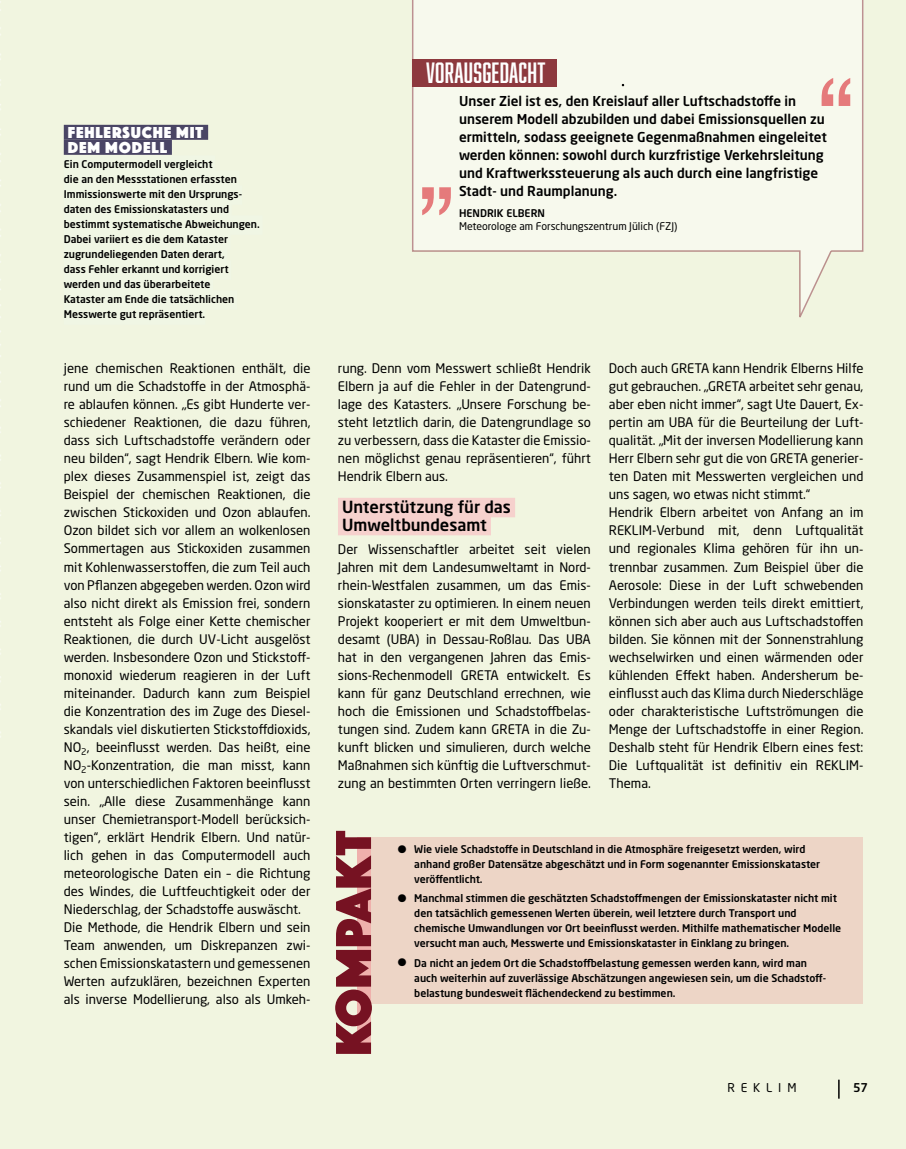
<style>
.page{position:relative;width:906px;height:1149px;background:#fff}
.page>*{position:absolute;margin:0;border:0;box-sizing:border-box;transform-origin:0 0}
.t1{font:90px "Thonburi";color:#e57a7b}
.t2{font:52.5px "Phosphate Solid";color:#761222}
.t3{font:27px "Abolition";letter-spacing:.01em;color:#fff}
.t4{font:500 16.5px/18px "Neo Sans W1 G";color:#000}
.t5{font:16.5px/15px "Phosphate Solid";letter-spacing:.05em;color:#fff}
.t6{font:500 13.5px/18px "Neo Sans W1 G";color:#000}
.t7{font:13.05px/18px "Neo Sans W1 G";color:#000;text-align:justify}
.t8{font:12px "Neo Sans W1 G";letter-spacing:.49em;color:#000}
.t9{font:500 12px "Neo Sans W1 G";color:#000}
.t10{font:500 10.5px/15px "Neo Sans W1 G";color:#000}
.t11{font:10.5px "Neo Sans W1 G";color:#000}
.s1{font-size:24px}
</style>
<div class="page">
<div style="left:0;top:0;width:906px;height:1148px;background:#f1f5e0"></div>
<svg style="left:838px;top:1079px;width:1px;height:19px"></svg>
<div style="left:357px;top:837px;width:506px;height:166px;background:#edd5c6"></div>
<div style="left:357px;top:837px;width:14px;height:216px;background:#efb0ac"></div>
<div style="left:338px;top:497px;width:177px;height:20px;background:#f6d1cd"></div>
<div style="left:338px;top:515px;width:153px;height:20px;background:#f6d1cd"></div>
<div style="left:64px;top:125px;width:144px;height:15px;background:#4a4565"></div>
<div style="left:64px;top:140px;width:108px;height:15px;background:#4a4565"></div>
<div style="left:64px;top:155px;width:151px;height:20px;background:#f0f6e4"></div>
<div style="left:64px;top:170px;width:176px;height:20px;background:#f0f6e4"></div>
<div style="left:64px;top:185px;width:178px;height:20px;background:#f0f6e4"></div>
<div style="left:64px;top:200px;width:168px;height:20px;background:#f0f6e4"></div>
<div style="left:64px;top:215px;width:198px;height:20px;background:#f0f6e4"></div>
<div style="left:64px;top:230px;width:167px;height:20px;background:#f0f6e4"></div>
<div style="left:64px;top:245px;width:163px;height:20px;background:#f0f6e4"></div>
<div style="left:64px;top:260px;width:167px;height:20px;background:#f0f6e4"></div>
<div style="left:64px;top:275px;width:149px;height:20px;background:#f0f6e4"></div>
<div style="left:64px;top:290px;width:173px;height:20px;background:#f0f6e4"></div>
<div style="left:64px;top:305px;width:141px;height:20px;background:#f0f6e4"></div>
<svg style="left:411px;top:0;width:453px;height:319px;background:#f4f6e9"></svg>
<div style="left:412px;top:59px;width:145px;height:27px;background:#8d393e"></div>
<p class="t5" style="left:68px;top:124px;width:137px">FEHLERSUCHE MIT<br>DEM MODELL</p>
<p class="t10" style="left:64px;top:156px;width:198px">Ein Computermodell vergleicht<br>die an den Messstationen erfassten Immissionswerte mit den Ursprungs&shy;daten des Emissionskatasters und bestimmt systematische Abweichungen.<br>Dabei variiert es die dem Kataster zugrundeliegenden Daten derart,<br>dass Fehler erkannt und korrigiert werden und das überarbeitete<br>Kataster am Ende die tatsächlichen Messwerte gut repräsentiert.</p>
<p class="t7" style="left:64px;top:359px;width:248px;text-align:left">jene chemischen Reaktionen enthält, die rund um die Schadstoffe in der Atmosphä&shy;re ablaufen können. „Es gibt Hunderte ver&shy;schiedener Reaktionen, die dazu führen, dass sich Luftschadstoffe verändern oder neu bilden“, sagt Hendrik Elbern. Wie kom&shy;plex dieses Zusammenspiel ist, zeigt das Beispiel der chemischen Reaktionen, die zwischen Stickoxiden und Ozon ablaufen.<br>Ozon bildet sich vor allem an wolkenlosen Sommertagen aus Stickoxiden zusammen mit Kohlenwasserstoffen, die zum Teil auch von Pflanzen abgegeben werden. Ozon wird also nicht direkt als Emission frei, sondern entsteht als Folge einer Kette chemischer Reaktionen, die durch UV-Licht ausgelöst werden. Insbesondere Ozon und Stickstoff&shy;monoxid wiederum reagieren in der Luft miteinander. Dadurch kann zum Beispiel die Konzentration des im Zuge des Diesel&shy;skandals viel diskutierten Stickstoffdioxids, NO<sub>2</sub>, beeinflusst werden. Das heißt, eine NO<sub>2</sub>-Konzentration, die man misst, kann von unterschiedlichen Faktoren beeinflusst sein. „Alle diese Zusammenhänge kann unser Chemietransport-Modell berücksich&shy;tigen“, erklärt Hendrik Elbern. Und natür&shy;lich gehen in das Computermodell auch meteorologische Daten ein – die Richtung des Windes, die Luftfeuchtigkeit oder der Niederschlag, der Schadstoffe auswäscht.<br>Die Methode, die Hendrik Elbern und sein Team anwenden, um Diskrepanzen zwi&shy;schen Emissionskatastern und gemessenen Werten aufzuklären, bezeichnen Experten als inverse Modellierung, also als Umkeh-</p>
<h3 class="t3" style="left:426px;top:57px;width:121px">VORAUSGEDACHT</h3>
<h1 class="t1" style="left:813px;top:65px;width:46px">“</h1>
<p class="t6" style="left:459px;top:91px;width:369px">Unser Ziel ist es, den Kreislauf aller Luftschadstoffe in unserem Modell abzubilden und dabei Emissionsquellen zu ermitteln, sodass geeignete Gegenmaßnahmen eingeleitet werden können: sowohl durch kurzfristige Verkehrsleitung und Kraftwerkssteuerung als auch durch eine langfristige Stadt- und Raumplanung.</p>
<p class="t10" style="left:459px;top:205px;width:87px">HENDRIK ELBERN</p>
<p class="t11" style="left:459px;top:219px;width:220px">Meteorologe am Forschungszentrum Jülich (FZJ)</p>
<h1 class="t1" style="left:414px;top:115px;width:46px">„</h1>
<p class="t7" style="left:338px;top:359px;width:254px">rung. Denn vom Messwert schließt Hendrik Elbern ja auf die Fehler in der Datengrund&shy;lage des Katasters. „Unsere Forschung be&shy;steht letztlich darin, die Datengrundlage so zu verbessern, dass die Kataster die Emissio&shy;nen möglichst genau repräsentieren“, führt Hendrik Elbern aus.</p>
<p class="t4" style="left:342px;top:497px;width:170px">Unterstützung für das<br>Umweltbundesamt</p>
<p class="t7" style="left:338px;top:539px;width:254px">Der Wissenschaftler arbeitet seit vielen Jahren mit dem Landesumweltamt in Nord&shy;rhein-Westfalen zusammen, um das Emis&shy;sionskataster zu optimieren. In einem neuen Projekt kooperiert er mit dem Umweltbun&shy;desamt (UBA) in Dessau-Roßlau. Das UBA hat in den vergangenen Jahren das Emis&shy;sions-Rechenmodell GRETA entwickelt. Es kann für ganz Deutschland errechnen, wie hoch die Emissionen und Schadstoffbelas&shy;tungen sind. Zudem kann GRETA in die Zu&shy;kunft blicken und simulieren, durch welche Maßnahmen sich künftig die Luftverschmut&shy;zung an bestimmten Orten verringern ließe.</p>
<p class="t7" style="left:609px;top:359px;width:256px;text-align:left">Doch auch GRETA kann Hendrik Elberns Hilfe gut gebrauchen. „GRETA arbeitet sehr genau, aber eben nicht immer“, sagt Ute Dauert, Ex&shy;pertin am UBA für die Beurteilung der Luft&shy;qualität. „Mit der inversen Modellierung kann Herr Elbern sehr gut die von GRETA generier&shy;ten Daten mit Messwerten vergleichen und uns sagen, wo etwas nicht stimmt.“<br>Hendrik Elbern arbeitet von Anfang an im REKLIM-Verbund mit, denn Luftqualität und regionales Klima gehören für ihn un&shy;trennbar zusammen. Zum Beispiel über die Aerosole: Diese in der Luft schwebenden Verbindungen werden teils direkt emittiert, können sich aber auch aus Luftschadstoffen bilden. Sie können mit der Sonnenstrahlung wechselwirken und einen wärmenden oder kühlenden Effekt haben. Andersherum be&shy;einflusst auch das Klima durch Niederschläge oder charakteristische Luftströmungen die Menge der Luftschadstoffe in einer Region.<br>Deshalb steht für Hendrik Elbern eines fest:<br>Die Luftqualität ist definitiv ein REKLIM-Thema.</p>
<h2 class="t2" style="left:316px;top:1055px;width:226px;rotate:-90deg">KOMPAKT</h2>
<p class="t10" style="left:414px;top:841px;width:407px;text-indent:-17px"><span class="s1">•</span> Wie viele Schadstoffe in Deutschland in die Atmosphäre freigesetzt werden, wird anhand großer Datensätze abgeschätzt und in Form sogenannter Emissionskataster veröffentlicht.</p>
<p class="t10" style="left:414px;top:890px;width:428px;text-indent:-17px"><span class="s1">•</span> Manchmal stimmen die geschätzten Schadstoffmengen der Emissionskataster nicht mit den tatsächlich gemessenen Werten überein, weil letztere durch Transport und chemische Umwandlungen vor Ort beeinflusst werden. Mithilfe mathematischer Modelle versucht man auch, Messwerte und Emissionskataster in Einklang zu bringen.</p>
<p class="t10" style="left:414px;top:954px;width:413px;text-indent:-17px"><span class="s1">•</span> Da nicht an jedem Ort die Schadstoffbelastung gemessen werden kann, wird man auch weiterhin auf zuverlässige Abschätzungen angewiesen sein, um die Schadstoff&shy;belastung bundesweit flächendeckend zu bestimmen.</p>
<p class="t8" style="left:727px;top:1079px;width:71px">REKLIM</p>
<p class="t9" style="left:853px;top:1079px;width:17px">57</p>
</div>
